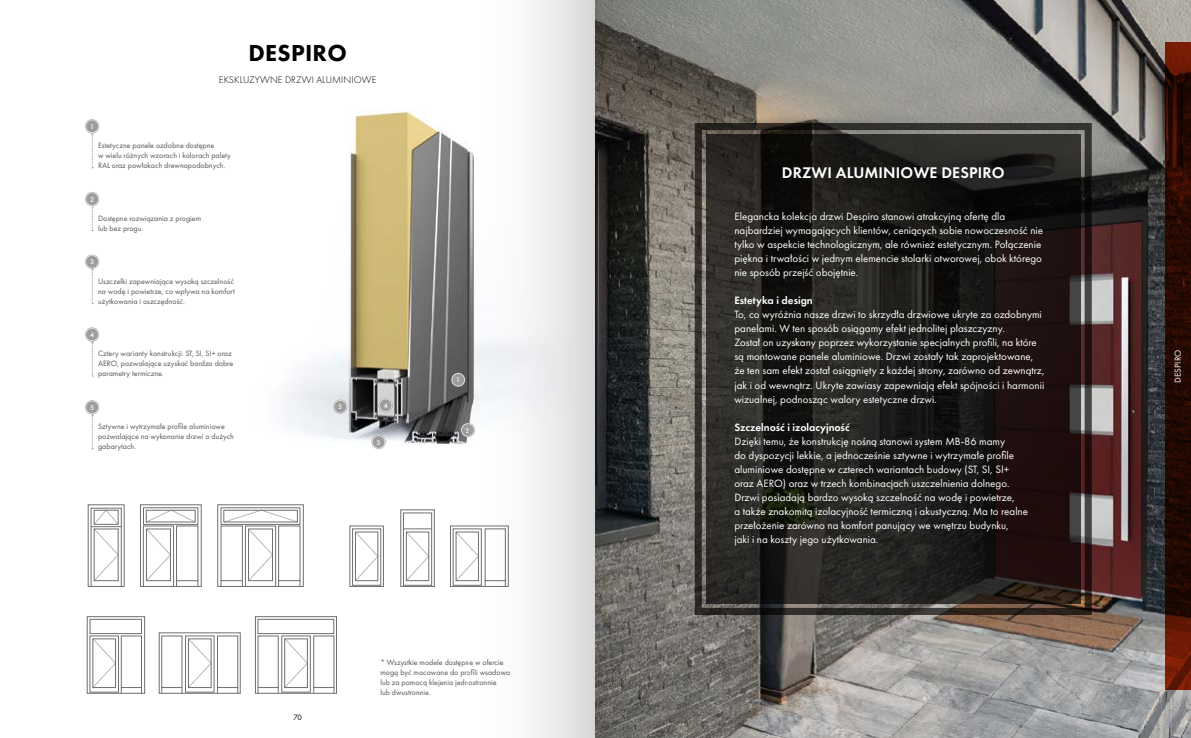
<style>
.page{position:relative;width:1191px;height:738px;background:#fff}
.page>*{position:absolute;margin:0;border:0;box-sizing:border-box;transform-origin:0 0}
.t1{font:800 24px "Futura PT";letter-spacing:.01em;color:#000}
.t2{font:600 16px "Futura PT";letter-spacing:.01em;color:#fff}
.t3{font:11px/14px "Futura PT";color:#fff}
.t4{font:600 11px "Futura PT";color:#fff}
.t5{font:300 10px "Futura PT";letter-spacing:.01em;color:#000}
.t6{font:9px "Futura PT";letter-spacing:.01em;color:#fff}
.t7{font:8px/10px "Futura PT";color:#575756}
.t8{font:8px "Futura PT";color:#000}
.t9{font:500 7px "Futura PT";color:#fff}
</style>
<div class="page">
<img style="left:595px;top:0;width:596px;height:737px">
<svg style="left:723px;top:123px;width:368px;height:491px;background:#453d39"></svg>
<svg style="left:723px;top:134px;width:357px;height:469px;background:#1f1b19"></svg>
<img style="left:283px;top:109px;width:185px;height:340px">
<div style="left:88px;top:504px;width:36px;height:82px;border:1px solid #706f6f"></div>
<hr style="left:91px;top:526px;width:30px;height:1px;background:#706f6f">
<svg style="left:94px;top:509px;width:25px;height:72px"></svg>
<div style="left:352px;top:528px;width:29px;height:57px;border:1px solid #706f6f"></div>
<svg style="left:355px;top:531px;width:23px;height:50px"></svg>
<div style="left:140px;top:504px;width:61px;height:82px;border:1px solid #706f6f"></div>
<div style="left:143px;top:525px;width:31px;height:61px;border:1px solid #706f6f"></div>
<svg style="left:146px;top:509px;width:49px;height:12px"></svg>
<div style="left:143px;top:507px;width:55px;height:17px;border:1px solid #706f6f"></div>
<svg style="left:146px;top:528px;width:31px;height:58px"></svg>
<div style="left:450px;top:525px;width:58px;height:61px;border:1px solid #706f6f"></div>
<div style="left:453px;top:528px;width:28px;height:57px;border:1px solid #706f6f"></div>
<svg style="left:456px;top:531px;width:12px;height:50px"></svg>
<svg style="left:224px;top:509px;width:73px;height:12px"></svg>
<div style="left:221px;top:507px;width:79px;height:17px;border:1px solid #706f6f"></div>
<svg style="left:242px;top:528px;width:37px;height:58px"></svg>
<div style="left:401px;top:509px;width:33px;height:77px;border:1px solid #706f6f"></div>
<div style="left:403px;top:512px;width:29px;height:73px;border:1px solid #706f6f"></div>
<svg style="left:403px;top:528px;width:28px;height:53px"></svg>
<div style="left:87px;top:616px;width:58px;height:76px;border:1px solid #706f6f"></div>
<div style="left:121px;top:635px;width:21px;height:52px;border:1px solid #706f6f"></div>
<div style="left:90px;top:618px;width:52px;height:15px;border:1px solid #706f6f"></div>
<svg style="left:93px;top:638px;width:29px;height:54px"></svg>
<div style="left:159px;top:632px;width:81px;height:60px;border:1px solid #706f6f"></div>
<div style="left:217px;top:635px;width:21px;height:52px;border:1px solid #706f6f"></div>
<svg style="left:182px;top:638px;width:36px;height:54px"></svg>
<div style="left:255px;top:616px;width:81px;height:76px;border:1px solid #706f6f"></div>
<svg style="left:278px;top:638px;width:36px;height:54px"></svg>
<div style="left:258px;top:618px;width:76px;height:15px;border:1px solid #706f6f"></div>
<svg style="left:85px;top:119px;width:14px;height:14px"></svg>
<svg style="left:86px;top:120px;width:13px;height:13px"></svg>
<div style="left:86px;top:120px;width:12px;height:12px;background:#9d9d9c;border-radius:50%"></div>
<svg style="left:92px;top:134px;width:1px;height:34px"></svg>
<svg style="left:85px;top:192px;width:14px;height:14px"></svg>
<svg style="left:86px;top:192px;width:13px;height:13px"></svg>
<div style="left:86px;top:193px;width:12px;height:12px;background:#9d9d9c;border-radius:50%"></div>
<svg style="left:92px;top:206px;width:1px;height:25px"></svg>
<svg style="left:85px;top:254px;width:14px;height:15px"></svg>
<svg style="left:86px;top:255px;width:13px;height:13px"></svg>
<div style="left:86px;top:255px;width:12px;height:12px;background:#9d9d9c;border-radius:50%"></div>
<svg style="left:92px;top:269px;width:1px;height:35px"></svg>
<svg style="left:85px;top:327px;width:14px;height:14px"></svg>
<svg style="left:86px;top:328px;width:13px;height:13px"></svg>
<div style="left:86px;top:328px;width:12px;height:12px;background:#9d9d9c;border-radius:50%"></div>
<svg style="left:92px;top:342px;width:1px;height:34px"></svg>
<svg style="left:85px;top:400px;width:14px;height:14px"></svg>
<svg style="left:86px;top:400px;width:13px;height:13px"></svg>
<div style="left:86px;top:401px;width:12px;height:12px;background:#9d9d9c;border-radius:50%"></div>
<svg style="left:92px;top:414px;width:1px;height:35px"></svg>
<svg style="left:451px;top:372px;width:14px;height:14px"></svg>
<svg style="left:452px;top:373px;width:13px;height:13px"></svg>
<div style="left:452px;top:373px;width:12px;height:12px;background:#9d9d9c;border-radius:50%"></div>
<svg style="left:461px;top:423px;width:13px;height:13px"></svg>
<div style="left:462px;top:423px;width:12px;height:12px;background:#9d9d9c;border-radius:50%"></div>
<svg style="left:371px;top:434px;width:15px;height:14px"></svg>
<svg style="left:372px;top:435px;width:13px;height:13px"></svg>
<div style="left:372px;top:435px;width:12px;height:12px;background:#9d9d9c;border-radius:50%"></div>
<svg style="left:378px;top:398px;width:15px;height:14px"></svg>
<svg style="left:379px;top:398px;width:13px;height:13px"></svg>
<div style="left:380px;top:399px;width:12px;height:12px;background:#9d9d9c;border-radius:50%"></div>
<svg style="left:333px;top:399px;width:14px;height:14px"></svg>
<svg style="left:334px;top:400px;width:13px;height:13px"></svg>
<div style="left:334px;top:400px;width:12px;height:12px;background:#9d9d9c;border-radius:50%"></div>
<svg style="left:1164px;top:43px;width:27px;height:646px;background:#310e04"></svg>
<div style="left:468px;top:0;width:127px;height:737px;background:linear-gradient(to right,#fdfdfd,#e1e0e0)"></div>
<svg style="left:596px;top:0;width:127px;height:737px;background:#5a5853"></svg>
<p class="t9" style="left:90px;top:122px;width:5px">1</p>
<h1 class="t1" style="left:249px;top:38px;width:100px">DESPIRO</h1>
<p class="t5" style="left:219px;top:74px;width:159px">EKSKLUZYWNE DRZWI ALUMINIOWE</p>
<p class="t7" style="left:98px;top:140px;width:134px">Estetyczne panele ozdobne dostępne<br>w wielu różnych wzorach i kolorach palety<br>RAL oraz powłokach drewnopodobnych.</p>
<p class="t9" style="left:90px;top:195px;width:5px">2</p>
<p class="t7" style="left:98px;top:213px;width:105px">Dostępne rozwiązania z progiem lub bez progu.</p>
<p class="t9" style="left:90px;top:258px;width:5px">3</p>
<p class="t7" style="left:98px;top:275px;width:138px;text-align:justify">Uszczelki zapewniające wysoką szczelność na wodę i powietrze, co wpływa na komfort użytkowania i oszczędność.</p>
<p class="t9" style="left:90px;top:330px;width:5px">4</p>
<p class="t7" style="left:98px;top:348px;width:137px">Cztery warianty konstrukcji: ST, SI, SI+ oraz<br>AERO, pozwalające uzyskać bardzo dobre parametry termiczne.</p>
<p class="t9" style="left:90px;top:403px;width:5px">5</p>
<p class="t7" style="left:98px;top:421px;width:137px">Sztywne i wytrzymałe profile aluminiowe pozwalające na wykonanie drzwi o dużych gabarytach.</p>
<p class="t9" style="left:338px;top:402px;width:5px">5</p>
<p class="t9" style="left:384px;top:401px;width:5px">4</p>
<p class="t9" style="left:376px;top:437px;width:5px">3</p>
<p class="t9" style="left:456px;top:375px;width:5px">1</p>
<p class="t9" style="left:466px;top:426px;width:5px">2</p>
<p class="t8" style="left:293px;top:711px;width:10px">70</p>
<p class="t7" style="left:380px;top:657px;width:131px">* Wszystkie modele dostępne w ofercie mogą być mocowane do profili wsadowo lub za pomocą klejenia jednostronnie<br>lub dwustronnie.</p>
<h2 class="t2" style="left:782px;top:162px;width:224px">DRZWI ALUMINIOWE DESPIRO</h2>
<p class="t3" style="left:734px;top:209px;width:310px">Elegancka kolekcja drzwi Despiro stanowi atrakcyjną ofertę dla najbardziej wymagających klientów, ceniących sobie nowoczesność nie tylko w aspekcie technologicznym, ale również estetycznym. Połączenie piękna i trwałości w jednym elemencie stolarki otworowej, obok którego nie sposób przejść obojętnie.</p>
<p class="t4" style="left:734px;top:293px;width:80px">Estetyka i design</p>
<p class="t3" style="left:734px;top:307px;width:311px">To, co wyróżnia nasze drzwi to skrzydła drzwiowe ukryte za ozdobnymi panelami. W ten sposób osiągamy efekt jednolitej płaszczyzny.<br>Został on uzyskany poprzez wykorzystanie specjalnych profili, na które są montowane panele aluminiowe. Drzwi zostały tak zaprojektowane, że ten sam efekt został osiągnięty z każdej strony, zarówno od zewnątrz, jak i od wewnątrz. Ukryte zawiasy zapewniają efekt spójności i harmonii wizualnej, podnosząc walory estetyczne drzwi.</p>
<p class="t4" style="left:734px;top:419px;width:117px">Szczelność i izolacyjność</p>
<p class="t3" style="left:734px;top:433px;width:295px">Dzięki temu, że konstrukcję nośną stanowi system MB-86 mamy<br>do dyspozycji lekkie, a jednocześnie sztywne i wytrzymałe profile aluminiowe dostępne w czterech wariantach budowy (ST, SI, SI+ oraz AERO) oraz w trzech kombinacjach uszczelnienia dolnego.<br>Drzwi posiadają bardzo wysoką szczelność na wodę i powietrze,<br>a także znakomitą izolacyjność termiczną i akustyczną. Ma to realne przełożenie zarówno na komfort panujący we wnętrzu budynku,<br>jaki i na koszty jego użytkowania.</p>
<p class="t6" style="left:1172px;top:382px;width:35px;rotate:-90deg">DESPIRO</p>
</div>
